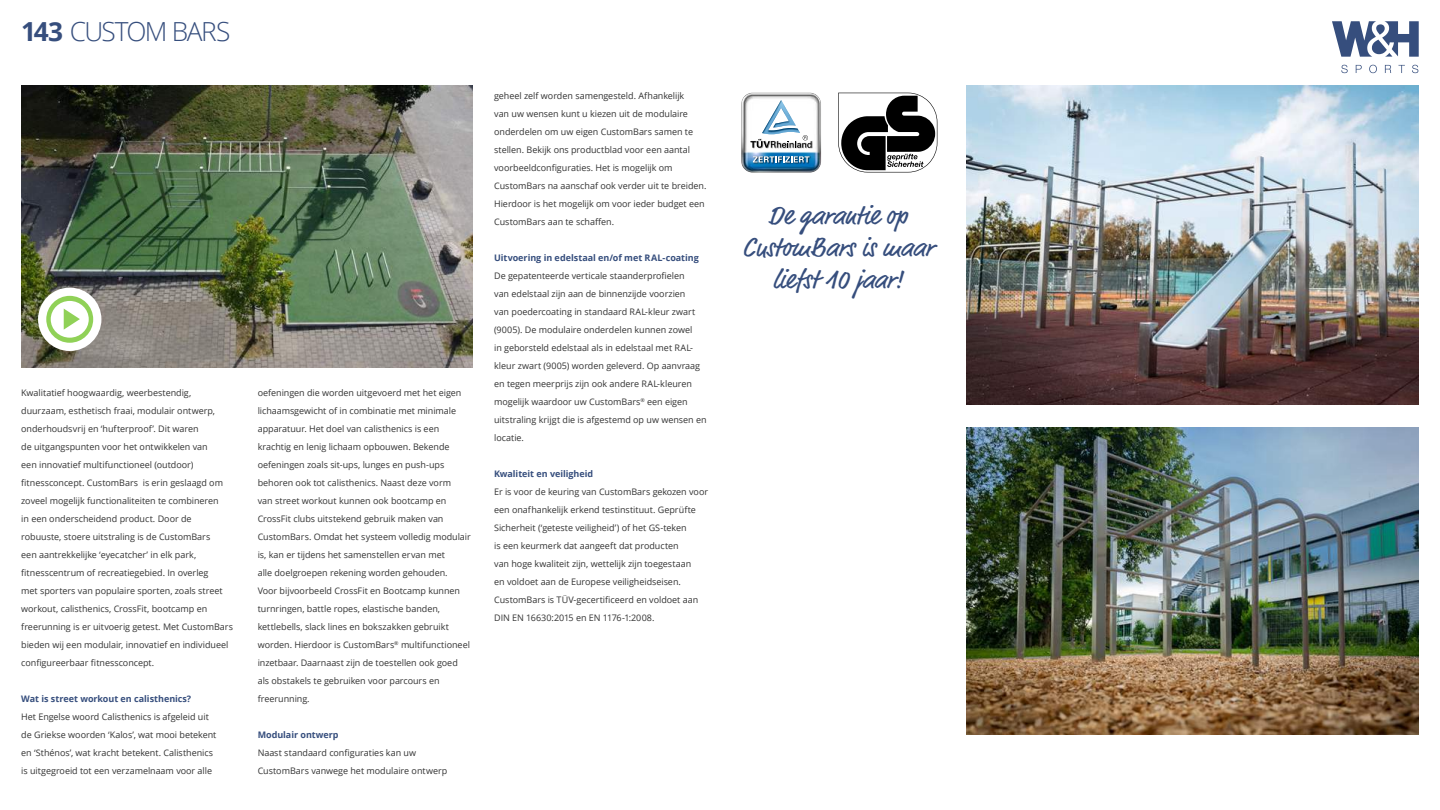
<style>
.page{position:relative;width:1440px;height:810px;background:#fff}
.page>*{position:absolute;margin:0;border:0;box-sizing:border-box;transform-origin:0 0}
.t1{font:27px/32.4px "Market Pro";color:#364e7d;text-align:center}
.t2{font:300 26.25px "Open Sans";letter-spacing:-.055em;color:#364e7d}
.t3{font:9px/18px "Open Sans";letter-spacing:-.005em;color:#333}
.t4{font:700 9px "Open Sans";letter-spacing:-.005em;color:#364e7d}
.s1{font-weight:700}
</style>
<div class="page">
<svg style="left:1341px;top:65px;width:7px;height:8px"></svg>
<svg style="left:1356px;top:65px;width:6px;height:8px"></svg>
<svg style="left:1369px;top:65px;width:8px;height:8px"></svg>
<svg style="left:1385px;top:65px;width:6px;height:8px"></svg>
<svg style="left:1398px;top:65px;width:7px;height:8px"></svg>
<svg style="left:1412px;top:65px;width:6px;height:8px"></svg>
<svg style="left:1332px;top:21px;width:87px;height:36px"></svg>
<img style="left:21px;top:85px;width:452px;height:283px">
<img style="left:967px;top:85px;width:451px;height:320px">
<img style="left:741px;top:93px;width:80px;height:79px">
<img style="left:967px;top:428px;width:451px;height:306px">
<svg style="left:838px;top:93px;width:99px;height:79px"></svg>
<div style="left:38px;top:288px;width:63px;height:63px;background:#fff;border-radius:50%"></div>
<svg style="left:46px;top:296px;width:47px;height:47px"></svg>
<h2 class="t2" style="left:21px;top:14px;width:211px"><span class="s1">143</span> CUSTOM BARS</h2>
<p class="t3" style="left:21px;top:384px;width:213px">Kwalitatief hoogwaardig, weerbestendig, duurzaam, esthetisch fraai, modulair ontwerp, onderhoudsvrij en ‘hufterproof’. Dit waren<br>de uitgangspunten voor het ontwikkelen van<br>een innovatief multifunctioneel (outdoor) fitnessconcept. CustomBars is erin geslaagd om zoveel mogelijk functionaliteiten te combineren<br>in een onderscheidend product. Door de robuuste, stoere uitstraling is de CustomBars<br>een aantrekkelijke ‘eyecatcher’ in elk park, fitnesscentrum of recreatiegebied. In overleg<br>met sporters van populaire sporten, zoals street workout, calisthenics, CrossFit, bootcamp en freerunning is er uitvoerig getest. Met CustomBars bieden wij een modulair, innovatief en individueel configureerbaar fitnessconcept.</p>
<p class="t4" style="left:21px;top:692px;width:171px">Wat is street workout en calisthenics?</p>
<p class="t3" style="left:21px;top:708px;width:197px">Het Engelse woord Calisthenics is afgeleid uit de Griekse woorden ‘Kalos’, wat mooi betekent en ‘Sthénos’, wat kracht betekent. Calisthenics is uitgegroeid tot een verzamelnaam voor alle</p>
<p class="t3" style="left:258px;top:384px;width:215px">oefeningen die worden uitgevoerd met het eigen lichaamsgewicht of in combinatie met minimale apparatuur. Het doel van calisthenics is een krachtig en lenig lichaam opbouwen. Bekende oefeningen zoals sit-ups, lunges en push-ups behoren ook tot calisthenics. Naast deze vorm<br>van street workout kunnen ook bootcamp en CrossFit clubs uitstekend gebruik maken van CustomBars. Omdat het systeem volledig modulair is, kan er tijdens het samenstellen ervan met<br>alle doelgroepen rekening worden gehouden.<br>Voor bijvoorbeeld CrossFit en Bootcamp kunnen turnringen, battle ropes, elastische banden, kettlebells, slack lines en bokszakken gebruikt worden. Hierdoor is CustomBars<sup>®</sup> multifunctioneel inzetbaar. Daarnaast zijn de toestellen ook goed als obstakels te gebruiken voor parcours en freerunning.</p>
<p class="t4" style="left:258px;top:728px;width:82px">Modulair ontwerp</p>
<p class="t3" style="left:258px;top:744px;width:191px">Naast standaard configuraties kan uw<br>CustomBars vanwege het modulaire ontwerp</p>
<p class="t3" style="left:494px;top:87px;width:214px">geheel zelf worden samengesteld. Afhankelijk<br>van uw wensen kunt u kiezen uit de modulaire onderdelen om uw eigen CustomBars samen te stellen. Bekijk ons productblad voor een aantal voorbeeldconfiguraties. Het is mogelijk om CustomBars na aanschaf ook verder uit te breiden.<br>Hierdoor is het mogelijk om voor ieder budget een CustomBars aan te schaffen.</p>
<p class="t4" style="left:494px;top:251px;width:206px">Uitvoering in edelstaal en/of met RAL-coating</p>
<p class="t3" style="left:494px;top:267px;width:214px">De gepatenteerde verticale staanderprofielen<br>van edelstaal zijn aan de binnenzijde voorzien<br>van poedercoating in standaard RAL-kleur zwart (9005). De modulaire onderdelen kunnen zowel<br>in geborsteld edelstaal als in edelstaal met RAL&shy;kleur zwart (9005) worden geleverd. Op aanvraag en tegen meerprijs zijn ook andere RAL-kleuren mogelijk waardoor uw CustomBars<sup>®</sup> een eigen uitstraling krijgt die is afgestemd op uw wensen en locatie.</p>
<p class="t4" style="left:494px;top:467px;width:101px">Kwaliteit en veiligheid</p>
<p class="t3" style="left:494px;top:483px;width:215px">Er is voor de keuring van CustomBars gekozen voor een onafhankelijk erkend testinstituut. Geprüfte Sicherheit (‘geteste veiligheid’) of het GS-teken<br>is een keurmerk dat aangeeft dat producten<br>van hoge kwaliteit zijn, wettelijk zijn toegestaan<br>en voldoet aan de Europese veiligheidseisen.<br>CustomBars is TÜV-gecertificeerd en voldoet aan DIN EN 16630:2015 en EN 1176-1:2008.</p>
<h1 class="t1" style="left:743px;top:200px;width:192px">De garantie op<br>CustomBars is maar liefst 10 jaar!</h1>
</div>
